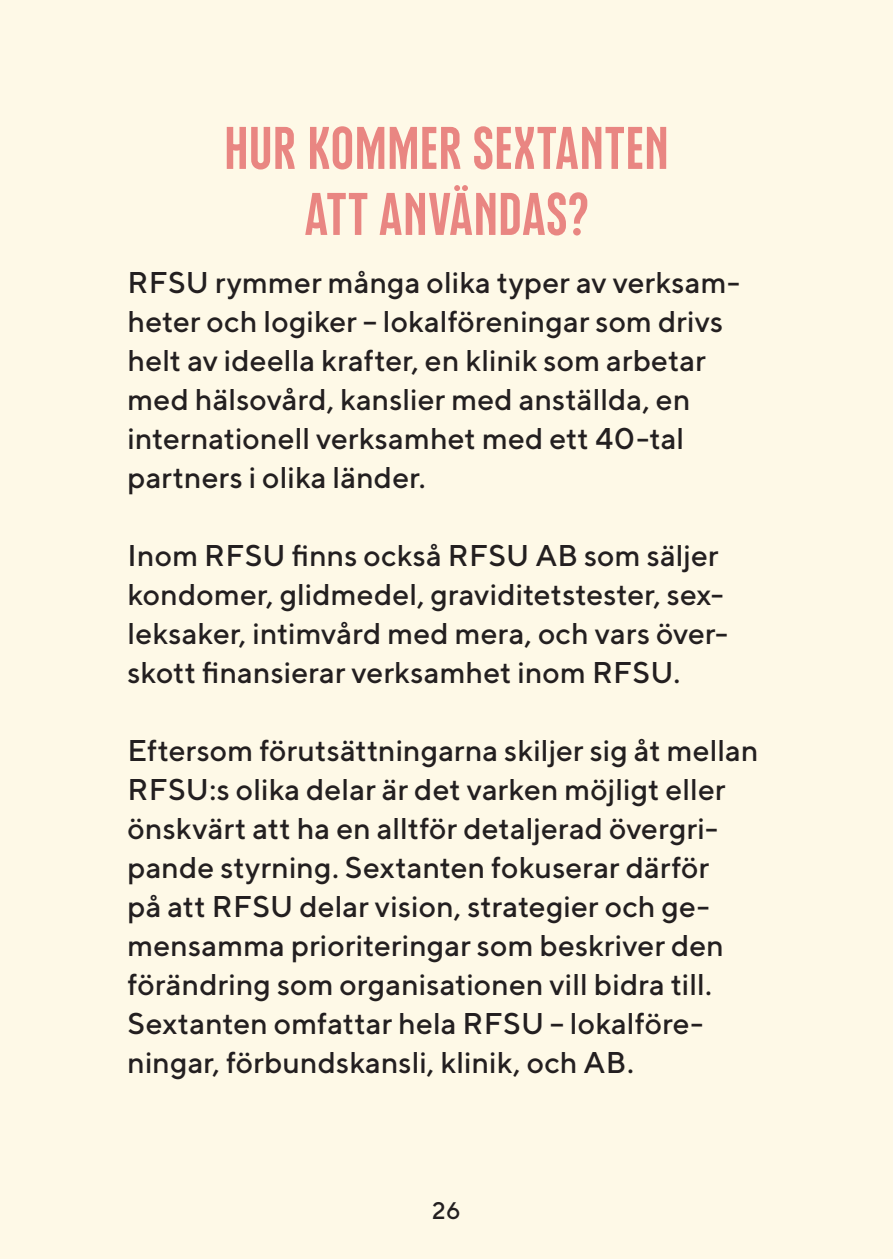
<style>
.page{position:relative;width:893px;height:1259px;background:#fef9e7}
.page>*{position:absolute;margin:0;border:0;box-sizing:border-box;transform-origin:0 0}
.rubbe{font:60px "RFSU Headline Small";color:#e98682}
.bröd{font:500 30px/39px "TT Norms";letter-spacing:.005em;color:#231f20}
.rubbe3{font:500 24px "TT Norms";color:#231f20}
</style>
<div class="page">
<p class="rubbe" style="left:224px;top:117px;width:447px">HUR KOMMER SEXTANTEN</p>
<p class="rubbe" style="left:305px;top:183px;width:285px">ATT ANVÄNDAS?</p>
<p class="bröd" style="left:128px;top:262px;width:614px">RFSU rymmer många olika typer av verksam&shy;heter och logiker – lokalföreningar som drivs helt av ideella krafter, en klinik som arbetar med hälsovård, kanslier med anställda, en internationell verksamhet med ett 40-tal</p>
<p class="bröd" style="left:128px;top:457px;width:300px">partners i olika länder.</p>
<p class="bröd" style="left:128px;top:535px;width:598px">Inom RFSU finns också RFSU AB som säljer kondomer, glidmedel, graviditetstester, sex-</p>
<p class="bröd" style="left:128px;top:613px;width:602px">leksaker, intimvård med mera, och vars över&shy;skott finansierar verksamhet inom RFSU.</p>
<p class="bröd" style="left:128px;top:730px;width:632px">Eftersom förutsättningarna skiljer sig åt mellan RFSU:s olika delar är det varken möjligt eller önskvärt att ha en alltför detaljerad övergri&shy;pande styrning. Sextanten fokuserar därför<br>på att RFSU delar vision, strategier och ge&shy;mensamma prioriteringar som beskriver den förändring som organisationen vill bidra till.<br>Sextanten omfattar hela RFSU – lokalföre-</p>
<p class="bröd" style="left:128px;top:1042px;width:508px">ningar, förbundskansli, klinik, och AB.</p>
<p class="rubbe3" style="left:432px;top:1195px;width:30px">26</p>
</div>
